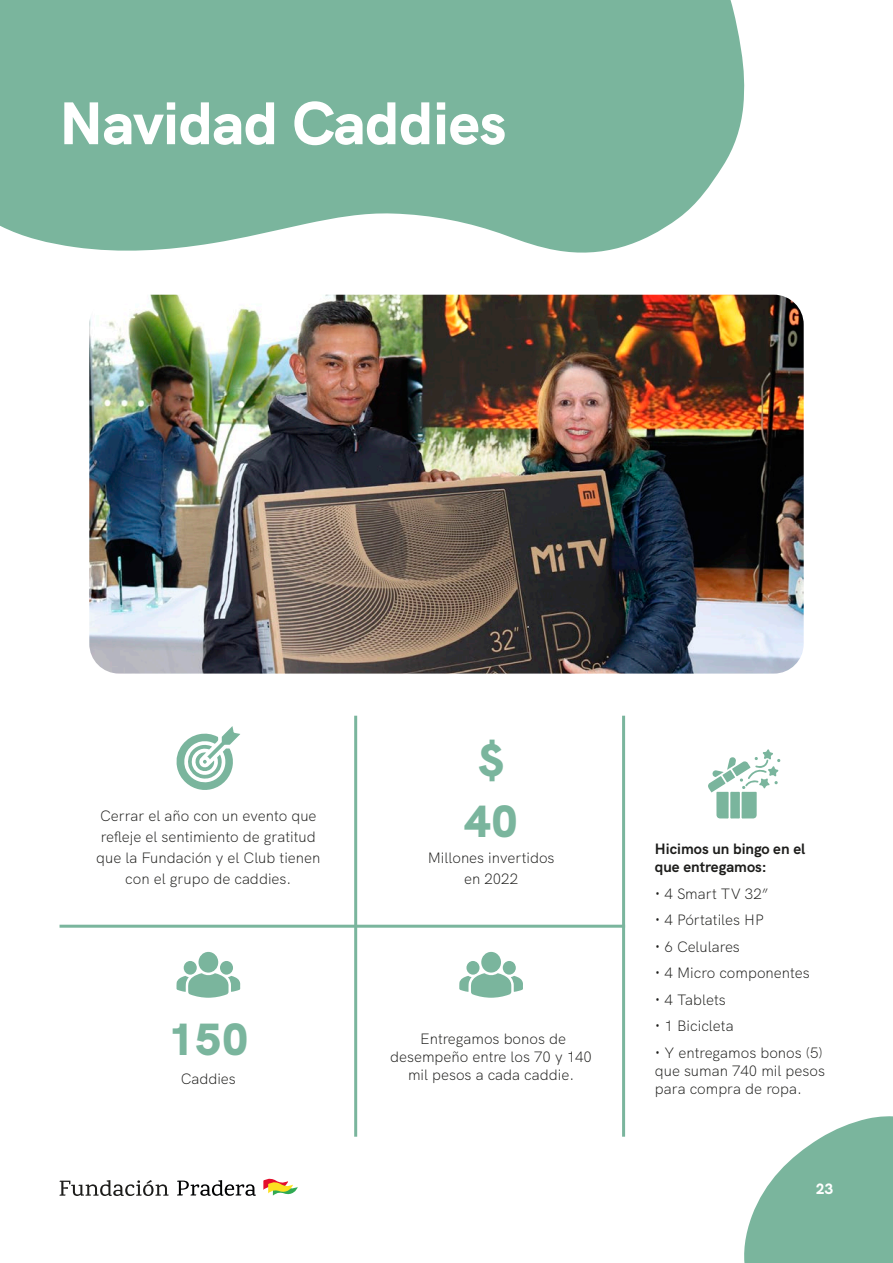
<style>
.page{position:relative;width:893px;height:1263px;background:#fff}
.page>*{position:absolute;margin:0;border:0;box-sizing:border-box;transform-origin:0 0}
.t1{font:800 60px "HK Grotesk";color:#fff}
.t2{font:900 45px "HK Grotesk";color:#7ab59d}
.t3{font:300 15px/21px "HK Grotesk";color:#1d1d1b;text-align:center}
.t4{font:700 15px/18px "HK Grotesk";color:#1d1d1b}
.t5{font:800 15px "HK Grotesk";color:#fff}
.s1{font-family:"Open Sans"}
</style>
<div class="page">
<svg style="left:744px;top:1116px;width:149px;height:147px"></svg>
<svg style="left:263px;top:1178px;width:35px;height:18px"></svg>
<svg style="left:177px;top:1180px;width:79px;height:16px"></svg>
<svg style="left:60px;top:1180px;width:109px;height:16px"></svg>
<hr style="left:354px;top:716px;width:3px;height:421px;background:#7ab59d">
<hr style="left:622px;top:716px;width:3px;height:421px;background:#7ab59d">
<hr style="left:60px;top:925px;width:565px;height:3px;background:#7ab59d">
<svg style="left:176px;top:726px;width:64px;height:64px"></svg>
<div style="left:198px;top:952px;width:20px;height:21px;background:#7ab59d;border-radius:50%"></div>
<div style="left:220px;top:961px;width:13px;height:14px;background:#7ab59d;border-radius:50%"></div>
<div style="left:184px;top:961px;width:13px;height:14px;background:#7ab59d;border-radius:50%"></div>
<svg style="left:176px;top:973px;width:64px;height:25px"></svg>
<div style="left:481px;top:952px;width:20px;height:21px;background:#7ab59d;border-radius:50%"></div>
<div style="left:503px;top:961px;width:13px;height:14px;background:#7ab59d;border-radius:50%"></div>
<div style="left:466px;top:961px;width:14px;height:14px;background:#7ab59d;border-radius:50%"></div>
<svg style="left:459px;top:973px;width:64px;height:25px"></svg>
<svg style="left:0;top:0;width:745px;height:253px;background:#85bba5"></svg>
<svg style="left:708px;top:749px;width:72px;height:69px"></svg>
<img style="left:89px;top:295px;width:715px;height:379px">
<h1 class="t1" style="left:60px;top:77px;width:448px">Navidad Caddies</h1>
<p class="t3" style="left:96px;top:804px;width:226px">Cerrar el año con un evento que refleje el sentimiento de gratitud que la Fundación y el Club tienen con el grupo de caddies.</p>
<h2 class="t2" style="left:168px;top:1005px;width:82px">150</h2>
<h2 class="t2" style="left:478px;top:725px;width:27px">$</h2>
<h2 class="t2" style="left:464px;top:787px;width:55px">40</h2>
<p class="t3" style="left:428px;top:846px;width:128px">Millones invertidos en 2022</p>
<p class="t3" style="left:390px;top:1029px;width:203px;line-height:18px">Entregamos bonos de desempeño entre los 70 y 140</p>
<p class="t3" style="left:181px;top:1067px;width:57px">Caddies</p>
<p class="t3" style="left:408px;top:1063px;width:168px">mil pesos a cada caddie.</p>
<p class="t4" style="left:655px;top:839px;width:152px">Hicimos un bingo en el que entregamos:</p>
<p class="t3" style="left:655px;top:882px;width:115px"><span class="s1">•</span> 4 Smart TV 32”</p>
<p class="t3" style="left:655px;top:908px;width:111px"><span class="s1">•</span> 4 Pórtatiles HP</p>
<p class="t3" style="left:655px;top:935px;width:87px"><span class="s1">•</span> 6 Celulares</p>
<p class="t3" style="left:655px;top:961px;width:156px"><span class="s1">•</span> 4 Micro componentes</p>
<p class="t3" style="left:655px;top:988px;width:73px"><span class="s1">•</span> 4 Tablets</p>
<p class="t3" style="left:655px;top:1014px;width:80px"><span class="s1">•</span> 1 Bicicleta</p>
<p class="t3" style="left:655px;top:1042px;width:172px;line-height:18px;text-align:left"><span class="s1">•</span> Y entregamos bonos (5) que suman 740 mil pesos para compra de ropa.</p>
<p class="t5" style="left:816px;top:1177px;width:19px">23</p>
</div>
